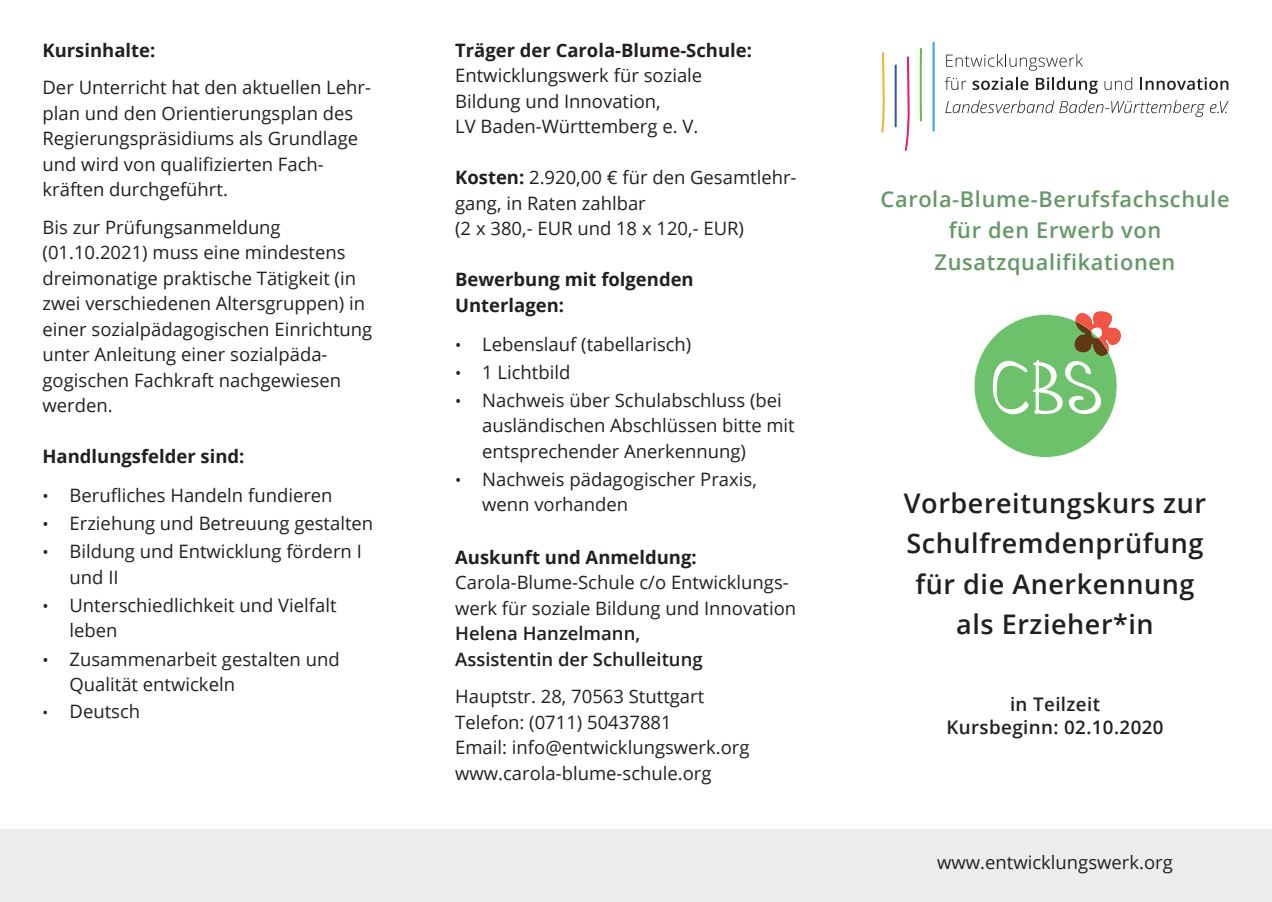
<style>
.page{position:relative;width:1272px;height:902px;background:#fff}
.page>*{position:absolute;margin:0;border:0;box-sizing:border-box;transform-origin:0 0}
.t1{font:600 27px/40.5px "Open Sans";letter-spacing:.02em;color:#231f20;text-align:center}
.t2{font:600 21.75px/31.5px "Open Sans";letter-spacing:.03em;color:#649867;text-align:center}
.t3{font:600 18.75px/22.5px "Open Sans";letter-spacing:.02em;color:#231f20;text-align:center}
.t4{font:18.45px/25.5px "Open Sans";color:#231f20}
.t5{font:700 18.45px/25.5px "Open Sans";color:#231f20}
.t6{font:600 18.45px/25.5px "Open Sans";color:#231f20}
.s1{font-size:16.5px}
.s2{font-size:15px}
.s3{font-weight:700}
</style>
<div class="page">
<svg style="left:974px;top:311px;width:147px;height:146px"></svg>
<svg style="left:946px;top:54px;width:137px;height:17px"></svg>
<svg style="left:944px;top:77px;width:22px;height:13px"></svg>
<svg style="left:972px;top:77px;width:56px;height:13px"></svg>
<svg style="left:1035px;top:77px;width:62px;height:17px"></svg>
<svg style="left:1104px;top:77px;width:28px;height:13px"></svg>
<svg style="left:1140px;top:77px;width:88px;height:13px"></svg>
<svg style="left:945px;top:100px;width:283px;height:17px"></svg>
<svg style="left:881px;top:52px;width:4px;height:81px"></svg>
<svg style="left:894px;top:64px;width:2px;height:64px"></svg>
<svg style="left:904px;top:56px;width:6px;height:95px"></svg>
<svg style="left:919px;top:48px;width:3px;height:74px"></svg>
<svg style="left:932px;top:41px;width:2px;height:91px"></svg>
<div style="left:0;top:829px;width:1271px;height:72px;background:#ececec"></div>
<p class="t5" style="left:43px;top:37px;width:114px">Kursinhalte:</p>
<p class="t4" style="left:43px;top:74px;width:330px">Der Unterricht hat den aktuellen Lehr&shy;plan und den Orientierungsplan des Regierungspräsidiums als Grundlage und wird von qualifizierten Fach&shy;kräften durchgeführt.</p>
<p class="t4" style="left:43px;top:214px;width:331px">Bis zur Prüfungsanmeldung (01.10.2021) muss eine mindestens dreimonatige praktische Tätigkeit (in zwei verschiedenen Altersgruppen) in einer sozialpädagogischen Einrichtung unter Anleitung einer sozialpäda&shy;gogischen Fachkraft nachgewiesen werden.</p>
<p class="t5" style="left:43px;top:443px;width:203px">Handlungsfelder sind:</p>
<p class="t4" style="left:43px;top:482px;width:291px"><span class="s1">•</span> Berufliches Handeln fundieren</p>
<p class="t4" style="left:43px;top:510px;width:332px"><span class="s1">•</span> Erziehung und Betreuung gestalten</p>
<p class="t4" style="left:70px;top:538px;width:294px;text-indent:-27px"><span class="s1">•</span> Bildung und Entwicklung fördern I und II</p>
<p class="t4" style="left:70px;top:592px;width:268px;text-indent:-27px"><span class="s1">•</span> Unterschiedlichkeit und Vielfalt leben</p>
<p class="t4" style="left:70px;top:645px;width:271px;text-indent:-27px"><span class="s1">•</span> Zusammenarbeit gestalten und<br>Qualität entwickeln</p>
<p class="t4" style="left:43px;top:697px;width:99px"><span class="s2">•</span> Deutsch</p>
<p class="t5" style="left:455px;top:37px;width:298px">Träger der Carola-Blume-Schule:</p>
<p class="t4" style="left:455px;top:62px;width:248px">Entwicklungswerk für soziale<br>Bildung und Innovation,<br>LV Baden-Württemberg e. V.</p>
<p class="t4" style="left:455px;top:164px;width:343px"><span class="s3">Kosten:</span> 2.920,00 € für den Gesamtlehr&shy;gang, in Raten zahlbar<br>(2 x 380,- EUR und 18 x 120,- EUR)</p>
<p class="t5" style="left:455px;top:266px;width:240px">Bewerbung mit folgenden<br>Unterlagen:</p>
<p class="t4" style="left:455px;top:330px;width:238px"><span class="s1">•</span> Lebenslauf (tabellarisch)</p>
<p class="t4" style="left:455px;top:359px;width:117px"><span class="s1">•</span> 1 Lichtbild</p>
<p class="t4" style="left:482px;top:387px;width:314px;text-indent:-27px"><span class="s1">•</span> Nachweis über Schulabschluss (bei ausländischen Abschlüssen bitte mit entsprechender Anerkennung)</p>
<p class="t4" style="left:482px;top:466px;width:276px;text-indent:-27px"><span class="s1">•</span> Nachweis pädagogischer Praxis, wenn vorhanden</p>
<p class="t5" style="left:455px;top:543px;width:243px">Auskunft und Anmeldung:</p>
<p class="t4" style="left:455px;top:569px;width:342px">Carola-Blume-Schule c/o Entwicklungs&shy;werk für soziale Bildung und Innovation</p>
<p class="t6" style="left:455px;top:620px;width:249px">Helena Hanzelmann,<br>Assistentin der Schulleitung</p>
<p class="t4" style="left:455px;top:683px;width:296px">Hauptstr. 28, 70563 Stuttgart<br>Telefon: (0711) 50437881<br>Email: info@entwicklungswerk.org www.carola-blume-schule.org</p>
<p class="t2" style="left:880px;top:182px;width:350px">Carola-Blume-Berufsfachschule für den Erwerb von<br>Zusatzqualifikationen</p>
<h1 class="t1" style="left:904px;top:482px;width:303px">Vorbereitungskurs zur<br>Schulfremdenprüfung für die Anerkennung als Erzieher*in</h1>
<p class="t3" style="left:946px;top:692px;width:218px">in Teilzeit<br>Kursbeginn: 02.10.2020</p>
<p class="t4" style="left:937px;top:849px;width:237px">www.entwicklungswerk.org</p>
</div>
